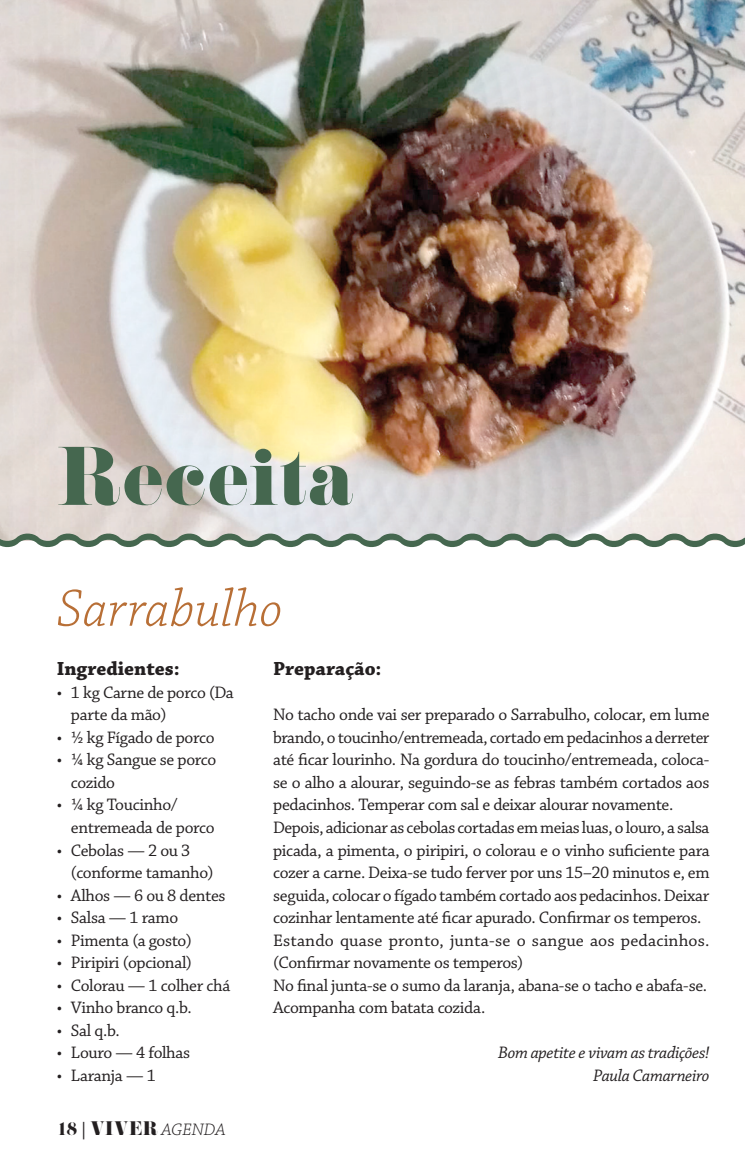
<style>
.page{position:relative;width:745px;height:1170px;background:#fff}
.page>*{position:absolute;margin:0;border:0;box-sizing:border-box;transform-origin:0 0}
.t1{font:74px "Pistilli";color:#45674f}
.t2{font:italic 300 55px "Chaparral Pro";color:#b86f36}
.t3{font:700 20px "Chaparral Pro";color:#231f20}
.txt{font:17.5px/22.5px "Chaparral Pro";letter-spacing:-.02em;color:#231f20}
.txt-2{font:17.5px/22.5px "Chaparral Pro";letter-spacing:.005em;color:#231f20}
.txt-3{font:italic 17.5px "Chaparral Pro";letter-spacing:-.02em;color:#231f20}
.t4{font:17.5px "Pistilli";color:#231f20}
.s1{font-family:"Minion Pro"}
.s2{font-family:"Chaparral Pro";font-weight:300;font-style:italic}
</style>
<div class="page">
<img style="left:0;top:0;width:744px;height:531px">
<svg style="left:0;top:531px;width:744px;height:17px"></svg>
<p class="t1" style="left:57px;top:429px;width:298px">Receita</p>
<p class="t2" style="left:57px;top:578px;width:227px">Sarrabulho</p>
<p class="t3" style="left:57px;top:657px;width:124px">Ingredientes:</p>
<p class="txt" style="left:71px;top:681px;width:164px;text-indent:-14px">• 1 kg Carne de porco (Da parte da mão)</p>
<p class="txt" style="left:57px;top:726px;width:159px">• ½ kg Fígado de porco</p>
<p class="txt" style="left:71px;top:749px;width:147px;text-indent:-14px">• ¼ kg Sangue se porco cozido</p>
<p class="txt" style="left:71px;top:794px;width:145px;text-indent:-14px">• ¼ kg Toucinho/ entremeada de porco</p>
<p class="txt" style="left:71px;top:839px;width:144px;text-indent:-14px">• Cebolas — 2 ou 3 (conforme tamanho)</p>
<p class="txt" style="left:57px;top:884px;width:170px">• Alhos — 6 ou 8 dentes</p>
<p class="txt" style="left:57px;top:906px;width:123px">• Salsa — 1 ramo</p>
<p class="txt" style="left:57px;top:929px;width:136px">• Pimenta (a gosto)</p>
<p class="txt" style="left:57px;top:951px;width:136px">• Piripiri (opcional)</p>
<p class="txt" style="left:57px;top:974px;width:175px">• Colorau — 1 colher chá</p>
<p class="txt" style="left:57px;top:996px;width:136px">• Vinho branco q.b.</p>
<p class="txt" style="left:57px;top:1019px;width:64px">• Sal q.b.</p>
<p class="txt" style="left:57px;top:1041px;width:135px">• Louro — 4 folhas</p>
<p class="txt" style="left:57px;top:1064px;width:101px">• Laranja — 1</p>
<p class="t4" style="left:57px;top:1116px;width:170px">18 <span class="s1">|</span> VIVER <span class="s2">AGENDA</span></p>
<p class="t3" style="left:273px;top:657px;width:110px">Preparação:</p>
<p class="txt" style="left:273px;top:704px;width:437px;text-align:justify">No tacho onde vai ser preparado o Sarrabulho, colocar, em lume brando, o toucinho/entremeada, cortado em pedacinhos a derreter até ficar lourinho. Na gordura do toucinho/entremeada, coloca&shy;se o alho a alourar, seguindo-se as febras também cortados aos pedacinhos. Temperar com sal e deixar alourar novamente.</p>
<p class="txt" style="left:273px;top:816px;width:438px;text-align:justify">Depois, adicionar as cebolas cortadas em meias luas, o louro, a salsa picada, a pimenta, o piripiri, o colorau e o vinho suficiente para cozer a carne. Deixa-se tudo ferver por uns 15–20 minutos e, em seguida, colocar o fígado também cortado aos pedacinhos. Deixar cozinhar lentamente até ficar apurado. Confirmar os temperos.</p>
<p class="txt-2" style="left:273px;top:929px;width:437px">Estando quase pronto, junta-se o sangue aos pedacinhos. (Confirmar novamente os temperos)</p>
<p class="txt" style="left:273px;top:974px;width:435px">No final junta-se o sumo da laranja, abana-se o tacho e abafa-se.</p>
<p class="txt" style="left:273px;top:996px;width:213px">Acompanha com batata cozida.</p>
<p class="txt-3" style="left:497px;top:1042px;width:213px">Bom apetite e vivam as tradições!</p>
<p class="txt-3" style="left:593px;top:1065px;width:118px">Paula Camarneiro</p>
</div>
